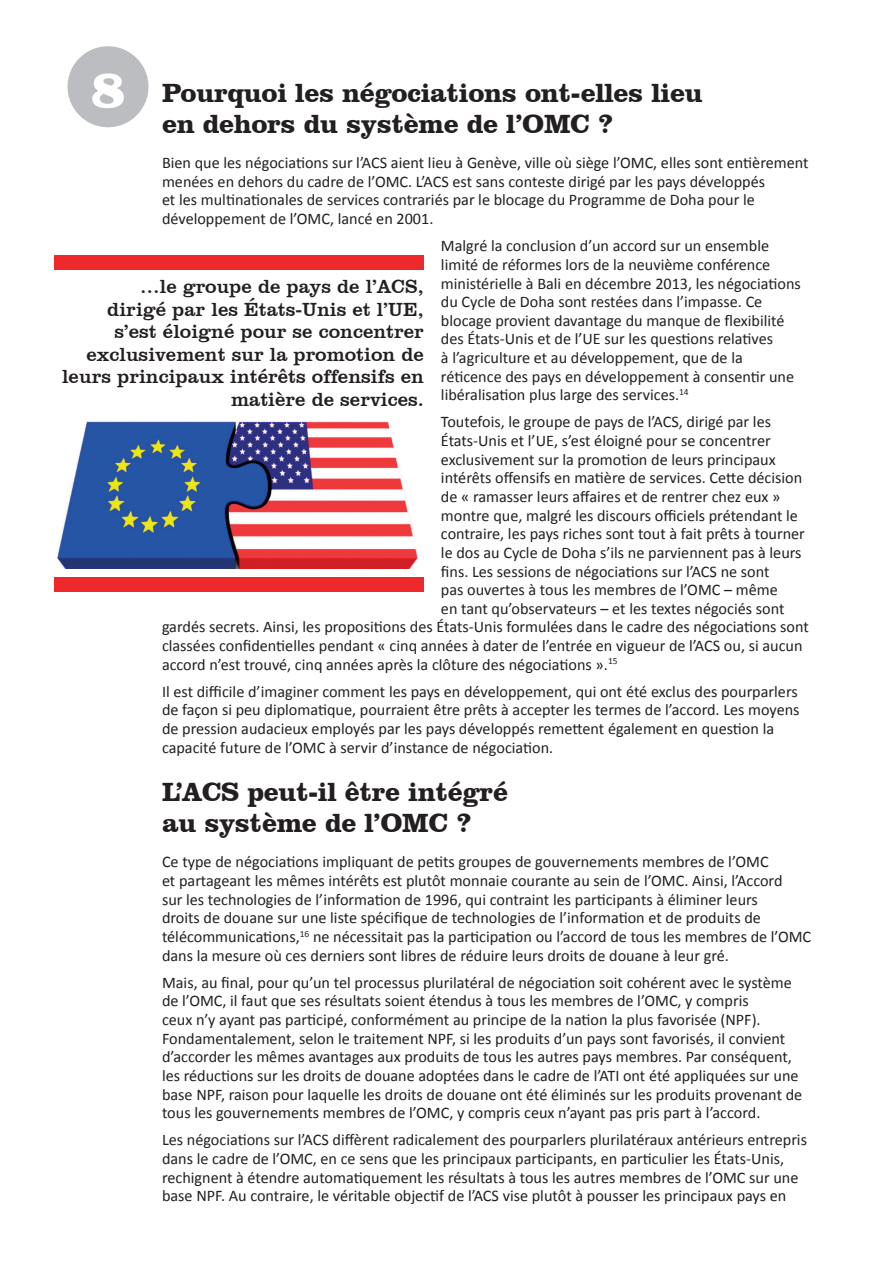
<style>
.page{position:relative;width:893px;height:1263px;background:#fff}
.page>*{position:absolute;margin:0;border:0;box-sizing:border-box;transform-origin:0 0}
.t1{font:700 27px/31px "Clarendon BT";letter-spacing:-.01em;color:#231f20}
.t2{font:19.5px/22.5px "Clarendon BT";color:#231f20;text-align:right}
.t3{font:16.2px/18.6px "Calibri";color:#231f20}
.s1{font-weight:900;font-size:54px;color:#fff}
</style>
<div class="page">
<div style="left:68px;top:46px;width:80px;height:81px;background:#bcbdc0;border-radius:50%"></div>
<img style="left:57px;top:421px;width:361px;height:148px">
<div style="left:54px;top:255px;width:370px;height:15px;background:#ee292c"></div>
<div style="left:54px;top:577px;width:370px;height:15px;background:#ee292c"></div>
<h1 class="t1" style="left:162px;top:76px;width:542px;text-indent:-71px"><span class="s1">8</span> Pourquoi les négociations ont-elles lieu en dehors du système de l’OMC ?</h1>
<p class="t3" style="left:162px;top:153px;width:648px">Bien que les négociations sur l’ACS aient lieu à Genève, ville où siège l’OMC, elles sont entièrement menées en dehors du cadre de l’OMC. L’ACS est sans conteste dirigé par les pays développés<br>et les multinationales de services contrariés par le blocage du Programme de Doha pour le développement de l’OMC, lancé en 2001.</p>
<p class="t3" style="left:441px;top:236px;width:361px">Malgré la conclusion d’un accord sur un ensemble limité de réformes lors de la neuvième conférence ministérielle à Bali en décembre 2013, les négociations du Cycle de Doha sont restées dans l’impasse. Ce blocage provient davantage du manque de flexibilité des États-Unis et de l’UE sur les questions relatives<br>à l’agriculture et au développement, que de la réticence des pays en développement à consentir une libéralisation plus large des services.<sup>14</sup></p>
<p class="t3" style="left:441px;top:412px;width:332px">Toutefois, le groupe de pays de l’ACS, dirigé par les</p>
<p class="t3" style="left:441px;top:431px;width:331px">États-Unis et l’UE, s’est éloigné pour se concentrer</p>
<p class="t3" style="left:441px;top:449px;width:336px">exclusivement sur la promotion de leurs principaux</p>
<p class="t3" style="left:441px;top:468px;width:363px">intérêts offensifs en matière de services. Cette décision</p>
<p class="t3" style="left:441px;top:486px;width:341px">de « ramasser leurs affaires et de rentrer chez eux »</p>
<p class="t3" style="left:441px;top:505px;width:359px">montre que, malgré les discours officiels prétendant le</p>
<p class="t3" style="left:441px;top:524px;width:365px">contraire, les pays riches sont tout à fait prêts à tourner</p>
<p class="t3" style="left:441px;top:542px;width:362px">le dos au Cycle de Doha s’ils ne parviennent pas à leurs</p>
<p class="t3" style="left:441px;top:561px;width:330px">fins. Les sessions de négociations sur l’ACS ne sont</p>
<p class="t3" style="left:441px;top:580px;width:338px">pas ouvertes à tous les membres de l’OMC – même</p>
<p class="t3" style="left:441px;top:598px;width:345px">en tant qu’observateurs – et les textes négociés sont</p>
<p class="t3" style="left:162px;top:617px;width:648px">gardés secrets. Ainsi, les propositions des États-Unis formulées dans le cadre des négociations sont</p>
<p class="t3" style="left:162px;top:636px;width:642px">classées confidentielles pendant « cinq années à dater de l’entrée en vigueur de l’ACS ou, si aucun</p>
<p class="t3" style="left:162px;top:654px;width:457px">accord n’est trouvé, cinq années après la clôture des négociations ».<sup>15</sup></p>
<p class="t3" style="left:162px;top:681px;width:639px">Il est difficile d’imaginer comment les pays en développement, qui ont été exclus des pourparlers de façon si peu diplomatique, pourraient être prêts à accepter les termes de l’accord. Les moyens de pression audacieux employés par les pays développés remettent également en question la capacité future de l’OMC à servir d’instance de négociation.</p>
<h1 class="t1" style="left:162px;top:775px;width:347px">L’ACS peut-il être intégré au système de l’OMC ?</h1>
<p class="t3" style="left:162px;top:852px;width:651px">Ce type de négociations impliquant de petits groupes de gouvernements membres de l’OMC<br>et partageant les mêmes intérêts est plutôt monnaie courante au sein de l’OMC. Ainsi, l’Accord<br>sur les technologies de l’information de 1996, qui contraint les participants à éliminer leurs<br>droits de douane sur une liste spécifique de technologies de l’information et de produits de télécommunications,<sup>16</sup> ne nécessitait pas la participation ou l’accord de tous les membres de l’OMC dans la mesure où ces derniers sont libres de réduire leurs droits de douane à leur gré.</p>
<p class="t3" style="left:162px;top:972px;width:642px">Mais, au final, pour qu’un tel processus plurilatéral de négociation soit cohérent avec le système de l’OMC, il faut que ses résultats soient étendus à tous les membres de l’OMC, y compris<br>ceux n’y ayant pas participé, conformément au principe de la nation la plus favorisée (NPF).<br>Fondamentalement, selon le traitement NPF, si les produits d’un pays sont favorisés, il convient d’accorder les mêmes avantages aux produits de tous les autres pays membres. Par conséquent, les réductions sur les droits de douane adoptées dans le cadre de l’ATI ont été appliquées sur une base NPF, raison pour laquelle les droits de douane ont été éliminés sur les produits provenant de tous les gouvernements membres de l’OMC, y compris ceux n’ayant pas pris part à l’accord.</p>
<p class="t3" style="left:162px;top:1130px;width:646px">Les négociations sur l’ACS diffèrent radicalement des pourparlers plurilatéraux antérieurs entrepris dans le cadre de l’OMC, en ce sens que les principaux participants, en particulier les États-Unis, rechignent à étendre automatiquement les résultats à tous les autres membres de l’OMC sur une base NPF. Au contraire, le véritable objectif de l’ACS vise plutôt à pousser les principaux pays en</p>
<p class="t2" style="left:62px;top:275px;width:363px">…le groupe de pays de l’ACS,<br>dirigé par les États-Unis et l’UE, s’est éloigné pour se concentrer exclusivement sur la promotion de leurs principaux intérêts offensifs en matière de services.</p>
</div>
